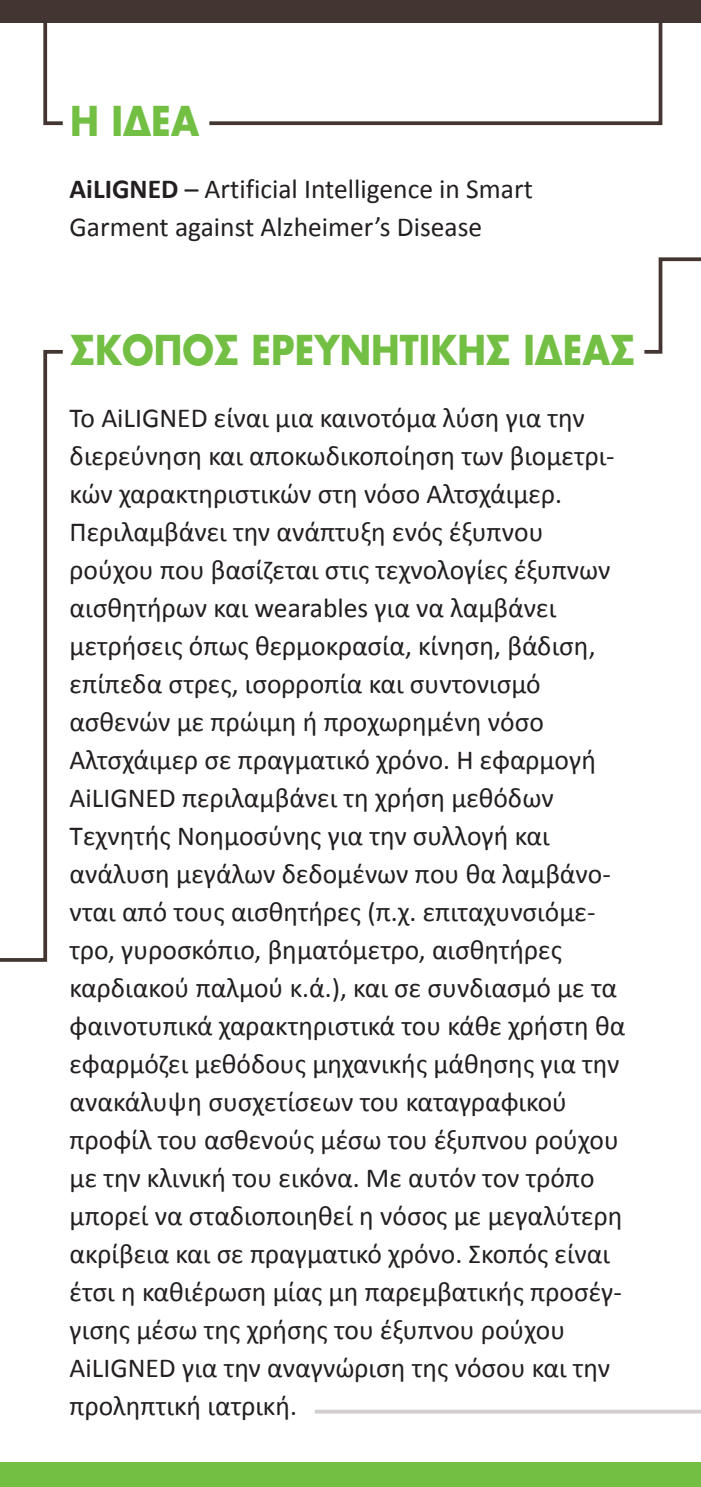
<style>
.page{position:relative;width:701px;height:1487px;background:#fff}
.page>*{position:absolute;margin:0;border:0;box-sizing:border-box;transform-origin:0 0}
.t1{font:700 40px "PF Futura Neu";color:#72bf44;scale:.89 1}
.t2{font:700 40px "PF Futura Neu";color:#72bf44;scale:.9 1}
.t3{font:27.5px/38px "Calibri";color:#231f20}
.s1{font-weight:700}
</style>
<div class="page">
<svg style="left:43px;top:23px;width:620px;height:103px"></svg>
<svg style="left:0;top:350px;width:63px;height:612px"></svg>
<svg style="left:644px;top:257px;width:56px;height:97px"></svg>
<div style="left:0;top:1462px;width:700px;height:24px;background:#72bf44"></div>
<div style="left:0;top:0;width:700px;height:23px;background:#423532"></div>
<svg style="left:315px;top:1409px;width:385px;height:5px"></svg>
<h1 class="t2" style="left:70px;top:94px;width:145px">Η Ι∆ΕΑ</h1>
<p class="t3" style="left:70px;top:168px;width:464px"><span class="s1">AiLIGNED</span> – Artificial Intelligence in Smart<br>Garment against Alzheimer’s Disease</p>
<h1 class="t1" style="left:70px;top:322px;width:636px">ΣΚΟΠΟΣ ΕΡΕΥΝΗΤΙΚΗΣ Ι∆ΕΑΣ</h1>
<p class="t3" style="left:70px;top:397px;width:557px">Το AiLIGNED είναι μια καινοτόμα λύση για την διερεύνηση και αποκωδικοποίηση των βιομετρι&shy;κών χαρακτηριστικών στη νόσο Αλτσχάιμερ.<br>Περιλαμβάνει την ανάπτυξη ενός έξυπνου ρούχου που βασίζεται στις τεχνολογίες έξυπνων αισθητήρων και wearables για να λαμβάνει μετρήσεις όπως θερμοκρασία, κίνηση, βάδιση, επίπεδα στρες, ισορροπία και συντονισμό ασθενών με πρώιμη ή προχωρημένη νόσο Αλτσχάιμερ σε πραγματικό χρόνο. Η εφαρμογή AiLIGNED περιλαμβάνει τη χρήση μεθόδων Τεχνητής Νοημοσύνης για την συλλογή και ανάλυση μεγάλων δεδομένων που θα λαμβάνο&shy;νται από τους αισθητήρες (π.χ. επιταχυνσιόμε&shy;τρο, γυροσκόπιο, βηματόμετρο, αισθητήρες καρδιακού παλμού κ.ά.), και σε συνδιασμό με τα φαινοτυπικά χαρακτηριστικά του κάθε χρήστη θα εφαρμόζει μεθόδους μηχανικής μάθησης για την ανακάλυψη συσχετίσεων του καταγραφικού προφίλ του ασθενούς μέσω του έξυπνου ρούχου με την κλινική του εικόνα. Με αυτόν τον τρόπο μπορεί να σταδιοποιηθεί η νόσος με μεγαλύτερη ακρίβεια και σε πραγματικό χρόνο. Σκοπός είναι έτσι η καθιέρωση μίας μη παρεμβατικής προσέγ&shy;γισης μέσω της χρήσης του έξυπνου ρούχου AiLIGNED για την αναγνώριση της νόσου και την προληπτική ιατρική.</p>
</div>
